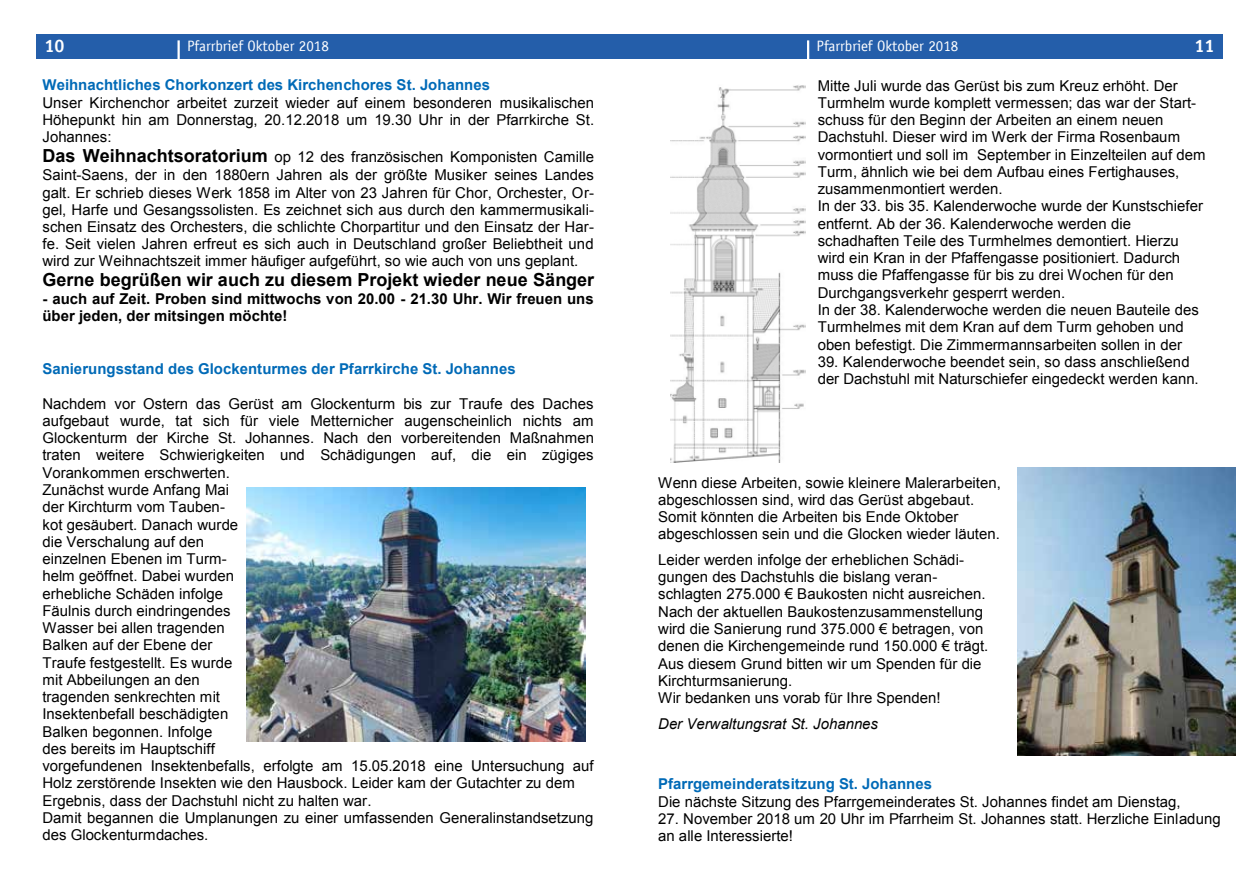
<style>
.page{position:relative;width:1259px;height:893px;background:#fff}
.page>*{position:absolute;margin:0;border:0;box-sizing:border-box;transform-origin:0 0}
.t1{font:700 18px "Arial";color:#000}
.t2{font:700 18px "Officina Sans";color:#fff}
.t3{font:15px/17.2px "Arial";color:#000}
.t4{font:700 15px "Arial";color:#006ab7}
.t5{font:700 15px/17.1px "Arial";color:#000}
.t6{font:15px "Officina Sans";color:#fff}
.t7{font:italic 15px "Arial";color:#000}
.s1{font-weight:700;font-size:18px}
</style>
<div class="page">
<div style="left:629px;top:34px;width:593px;height:24px;background:#245eaa"></div>
<div style="left:36px;top:34px;width:593px;height:24px;background:#245eaa"></div>
<hr style="left:177px;top:40px;width:3px;height:24px;background:#fff">
<hr style="left:807px;top:40px;width:2px;height:24px;background:#fff">
<img style="left:670px;top:85px;width:135px;height:378px">
<img style="left:247px;top:487px;width:339px;height:255px">
<img style="left:1017px;top:468px;width:218px;height:288px">
<p class="t2" style="left:45px;top:35px;width:21px">10</p>
<p class="t6" style="left:187px;top:37px;width:143px">Pfarrbrief Oktober 2018</p>
<p class="t6" style="left:816px;top:37px;width:143px">Pfarrbrief Oktober 2018</p>
<p class="t2" style="left:1194px;top:35px;width:21px">11</p>
<p class="t4" style="left:42px;top:75px;width:449px">Weihnachtliches Chorkonzert des Kirchenchores St. Johannes</p>
<p class="t3" style="left:42px;top:94px;width:553px;text-align:justify">Unser Kirchenchor arbeitet zurzeit wieder auf einem besonderen musikalischen Höhepunkt hin am Donnerstag, 20.12.2018 um 19.30 Uhr in der Pfarrkirche St.<br>Johannes:</p>
<p class="t3" style="left:42px;top:148px;width:553px;text-align:justify"><span class="s1">Das Weihnachtsoratorium</span> op 12 des französischen Komponisten Camille Saint-Saens, der in den 1880ern Jahren als der größte Musiker seines Landes galt. Er schrieb dieses Werk 1858 im Alter von 23 Jahren für Chor, Orchester, Or&shy;gel, Harfe und Gesangssolisten. Es zeichnet sich aus durch den kammermusikali&shy;schen Einsatz des Orchesters, die schlichte Chorpartitur und den Einsatz der Har&shy;fe. Seit vielen Jahren erfreut es sich auch in Deutschland großer Beliebtheit und wird zur Weihnachtszeit immer häufiger aufgeführt, so wie auch von uns geplant.</p>
<p class="t1" style="left:42px;top:268px;width:553px">Gerne begrüßen wir auch zu diesem Projekt wieder neue Sänger</p>
<p class="t5" style="left:42px;top:291px;width:553px">- auch auf Zeit. Proben sind mittwochs von 20.00 - 21.30 Uhr. Wir freuen uns über jeden, der mitsingen möchte!</p>
<p class="t4" style="left:42px;top:359px;width:475px">Sanierungsstand des Glockenturmes der Pfarrkirche St. Johannes</p>
<p class="t3" style="left:42px;top:395px;width:553px">Nachdem vor Ostern das Gerüst am Glockenturm bis zur Traufe des Daches aufgebaut wurde, tat sich für viele Metternicher augenscheinlich nichts am Glockenturm der Kirche St. Johannes. Nach den vorbereitenden Maßnahmen traten weitere Schwierigkeiten und Schädigungen auf, die ein zügiges Vorankommen erschwerten.<br>Zunächst wurde Anfang Mai<br>der Kirchturm vom Tauben-<br>kot gesäubert. Danach wurde<br>die Verschalung auf den<br>einzelnen Ebenen im Turm-<br>helm geöffnet. Dabei wurden<br>erhebliche Schäden infolge<br>Fäulnis durch eindringendes<br>Wasser bei allen tragenden<br>Balken auf der Ebene der<br>Traufe festgestellt. Es wurde<br>mit Abbeilungen an den<br>tragenden senkrechten mit<br>Insektenbefall beschädigten<br>Balken begonnen. Infolge<br>des bereits im Hauptschiff<br>vorgefundenen Insektenbefalls, erfolgte am 15.05.2018 eine Untersuchung auf Holz zerstörende Insekten wie den Hausbock. Leider kam der Gutachter zu dem Ergebnis, dass der Dachstuhl nicht zu halten war.<br>Damit begannen die Umplanungen zu einer umfassenden Generalinstandsetzung des Glockenturmdaches.</p>
<p class="t3" style="left:817px;top:77px;width:389px">Mitte Juli wurde das Gerüst bis zum Kreuz erhöht. Der Turmhelm wurde komplett vermessen; das war der Start&shy;schuss für den Beginn der Arbeiten an einem neuen Dachstuhl. Dieser wird im Werk der Firma Rosenbaum vormontiert und soll im September in Einzelteilen auf dem Turm, ähnlich wie bei dem Aufbau eines Fertighauses, zusammenmontiert werden.<br>In der 33. bis 35. Kalenderwoche wurde der Kunstschiefer entfernt. Ab der 36. Kalenderwoche werden die schadhaften Teile des Turmhelmes demontiert. Hierzu wird ein Kran in der Pfaffengasse positioniert. Dadurch muss die Pfaffengasse für bis zu drei Wochen für den Durchgangsverkehr gesperrt werden.<br>In der 38. Kalenderwoche werden die neuen Bauteile des Turmhelmes mit dem Kran auf dem Turm gehoben und oben befestigt. Die Zimmermannsarbeiten sollen in der</p>
<p class="t3" style="left:817px;top:353px;width:382px">39. Kalenderwoche beendet sein, so dass anschließend der Dachstuhl mit Naturschiefer eingedeckt werden kann.</p>
<p class="t3" style="left:658px;top:474px;width:344px">Wenn diese Arbeiten, sowie kleinere Malerarbeiten, abgeschlossen sind, wird das Gerüst abgebaut.<br>Somit könnten die Arbeiten bis Ende Oktober abgeschlossen sein und die Glocken wieder läuten.</p>
<p class="t3" style="left:658px;top:551px;width:332px">Leider werden infolge der erheblichen Schädi&shy;gungen des Dachstuhls die bislang veran&shy;schlagten 275.000 € Baukosten nicht ausreichen.<br>Nach der aktuellen Baukostenzusammenstellung wird die Sanierung rund 375.000 € betragen, von denen die Kirchengemeinde rund 150.000 € trägt.<br>Aus diesem Grund bitten wir um Spenden für die Kirchturmsanierung.<br>Wir bedanken uns vorab für Ihre Spenden!</p>
<p class="t7" style="left:658px;top:714px;width:221px">Der Verwaltungsrat St. Johannes</p>
<p class="t4" style="left:658px;top:774px;width:275px">Pfarrgemeinderatsitzung St. Johannes</p>
<p class="t3" style="left:658px;top:793px;width:524px">Die nächste Sitzung des Pfarrgemeinderates St. Johannes findet am Dienstag,</p>
<p class="t3" style="left:658px;top:810px;width:564px">27. November 2018 um 20 Uhr im Pfarrheim St. Johannes statt. Herzliche Einladung an alle Interessierte!</p>
</div>
